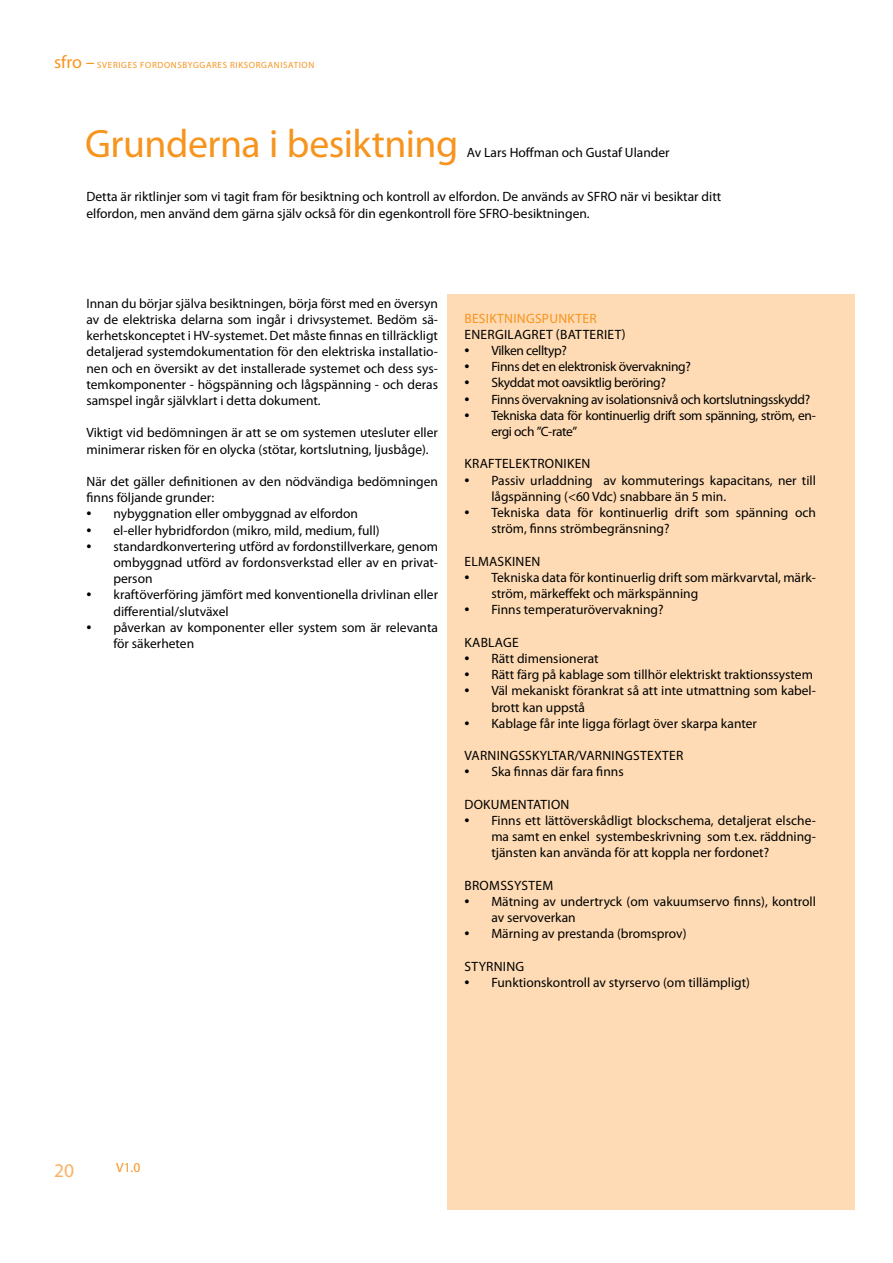
<style>
.page{position:relative;width:893px;height:1263px;background:#fff}
.page>*{position:absolute;margin:0;border:0;box-sizing:border-box;transform-origin:0 0}
.t1{font:39.75px "Myriad Pro";letter-spacing:-.015em;color:#f7941e}
.t2{font:19.5px "Myriad Pro";color:#fbb161}
.t3{font:13.5px/16.2px "Myriad Pro";color:#000}
.t4{font:13.5px/16.2px "Myriad Pro";letter-spacing:-.025em;color:#000}
.t5{font:13.5px "Myriad Pro";letter-spacing:.02em;color:#000}
.t6{font:13.5px "Myriad Pro";letter-spacing:.02em;color:#f7941e}
.t7{font:9px "Myriad Pro";letter-spacing:.07em;color:#f7941e}
.s1{font-size:18px}
</style>
<div class="page">
<div style="left:447px;top:294px;width:408px;height:916px;background:#fedbb4"></div>
<p class="t7" style="left:54px;top:59px;width:262px"><span class="s1">sfro –</span> Sveriges fordonsbyggares riksorganisation</p>
<h1 class="t1" style="left:85px;top:120px;width:375px">Grunderna i besiktning</h1>
<p class="t3" style="left:467px;top:145px;width:204px">Av Lars Hoffman och Gustaf Ulander</p>
<p class="t3" style="left:86px;top:189px;width:516px">Detta är riktlinjer som vi tagit fram för besiktning och kontroll av elfordon. De används av SFRO</p>
<p class="t3" style="left:620px;top:189px;width:103px">när vi besiktar ditt</p>
<p class="t3" style="left:86px;top:205px;width:505px">elfordon, men använd dem gärna själv också för din egenkontroll före SFRO-besiktningen.</p>
<p class="t3" style="left:86px;top:295px;width:353px;text-align:justify">I nnan du börjar själva besiktningen, börja först med en översyn av de elektriska delarna som ingår i drivsystemet. Bedöm sä&shy;kerhetskonceptet i HV-systemet. Det måste finnas en tillräckligt detaljerad systemdokumentation för den elektriska installatio&shy;nen och en översikt av det installerade systemet och dess sys&shy;temkomponenter - högspänning och lågspänning - och deras samspel ingår självklart i detta dokument.</p>
<p class="t3" style="left:86px;top:425px;width:353px">Viktigt vid bedömningen är att se om systemen utesluter eller minimerar risken för en olycka (stötar, kortslutning, ljusbåge).</p>
<p class="t3" style="left:86px;top:473px;width:353px">När det gäller definitionen av den nödvändiga bedömningen finns följande grunder:</p>
<p class="t3" style="left:86px;top:506px;width:273px"><span class="s1">•</span> nybyggnation eller ombyggnad av elfordon</p>
<p class="t3" style="left:86px;top:522px;width:295px"><span class="s1">•</span> el-eller hybridfordon (mikro, mild, medium, full)</p>
<p class="t3" style="left:113px;top:538px;width:326px;text-align:justify;text-indent:-27px"><span class="s1">•</span> standardkonvertering utförd av fordonstillverkare, genom ombyggnad utförd av fordonsverkstad eller av en privat&shy;person</p>
<p class="t3" style="left:113px;top:587px;width:326px;text-indent:-27px"><span class="s1">•</span> kraftöverföring jämfört med konventionella drivlinan eller differential/slutväxel</p>
<p class="t3" style="left:113px;top:619px;width:326px;text-indent:-27px"><span class="s1">•</span> påverkan av komponenter eller system som är relevanta för säkerheten</p>
<p class="t6" style="left:464px;top:310px;width:134px">besiktningspunkter</p>
<p class="t5" style="left:464px;top:326px;width:163px">Energilagret (Batteriet)</p>
<p class="t3" style="left:464px;top:342px;width:104px"><span class="s1">•</span> Vilken celltyp?</p>
<p class="t4" style="left:464px;top:358px;width:228px"><span class="s1">•</span> Finns det en elektronisk övervakning?</p>
<p class="t4" style="left:464px;top:375px;width:203px"><span class="s1">•</span> Skyddat mot oavsiktlig beröring?</p>
<p class="t4" style="left:464px;top:391px;width:347px"><span class="s1">•</span> Finns övervakning av isolationsnivå och kortslutningsskydd?</p>
<p class="t4" style="left:491px;top:407px;width:326px;text-indent:-27px"><span class="s1">•</span> Tekniska data för kontinuerlig drift som spänning, ström, en&shy;ergi och ”C-rate”</p>
<p class="t5" style="left:464px;top:456px;width:128px">Kraftelektroniken</p>
<p class="t3" style="left:491px;top:472px;width:326px;text-indent:-27px"><span class="s1">•</span> Passiv urladdning av kommuterings kapacitans, ner till lågspänning (&lt;60 Vdc) snabbare än 5 min.</p>
<p class="t3" style="left:491px;top:504px;width:326px;text-indent:-27px"><span class="s1">•</span> Tekniska data för kontinuerlig drift som spänning och ström, finns strömbegränsning?</p>
<p class="t5" style="left:464px;top:553px;width:78px">Elmaskinen</p>
<p class="t3" style="left:491px;top:569px;width:326px;text-indent:-27px"><span class="s1">•</span> Tekniska data för kontinuerlig drift som märkvarvtal, märk&shy;ström, märkeffekt och märkspänning</p>
<p class="t3" style="left:464px;top:601px;width:201px"><span class="s1">•</span> Finns temperaturövervakning?</p>
<p class="t3" style="left:464px;top:634px;width:56px">Kablage</p>
<p class="t3" style="left:464px;top:650px;width:136px"><span class="s1">•</span> Rätt dimensionerat</p>
<p class="t3" style="left:464px;top:666px;width:350px"><span class="s1">•</span> Rätt färg på kablage som tillhör elektriskt traktionssystem</p>
<p class="t3" style="left:491px;top:682px;width:326px;text-indent:-27px"><span class="s1">•</span> Väl mekaniskt förankrat så att inte utmattning som kabel&shy;brott kan uppstå</p>
<p class="t3" style="left:464px;top:715px;width:294px"><span class="s1">•</span> Kablage får inte ligga förlagt över skarpa kanter</p>
<p class="t5" style="left:464px;top:747px;width:220px">Varningsskyltar/Varningstexter</p>
<p class="t3" style="left:464px;top:763px;width:161px"><span class="s1">•</span> Ska finnas där fara finns</p>
<p class="t5" style="left:464px;top:796px;width:107px">Dokumentation</p>
<p class="t3" style="left:491px;top:812px;width:326px;text-align:justify;text-indent:-27px"><span class="s1">•</span> Finns ett lättöverskådligt blockschema, detaljerat elsche&shy;ma samt en enkel systembeskrivning som t.ex. räddning&shy;tjänsten kan använda för att koppla ner fordonet?</p>
<p class="t5" style="left:464px;top:877px;width:90px">Bromssystem</p>
<p class="t3" style="left:491px;top:893px;width:326px;text-indent:-27px"><span class="s1">•</span> Mätning av undertryck (om vakuumservo finns), kontroll av servoverkan</p>
<p class="t3" style="left:464px;top:925px;width:224px"><span class="s1">•</span> Märning av prestanda (bromsprov)</p>
<p class="t5" style="left:464px;top:958px;width:61px">Styrning</p>
<p class="t3" style="left:464px;top:974px;width:287px"><span class="s1">•</span> Funktionskontroll av styrservo (om tillämpligt)</p>
<h2 class="t2" style="left:54px;top:1158px;width:22px">20</h2>
<p class="t6" style="left:116px;top:1159px;width:26px">V1.0</p>
</div>
